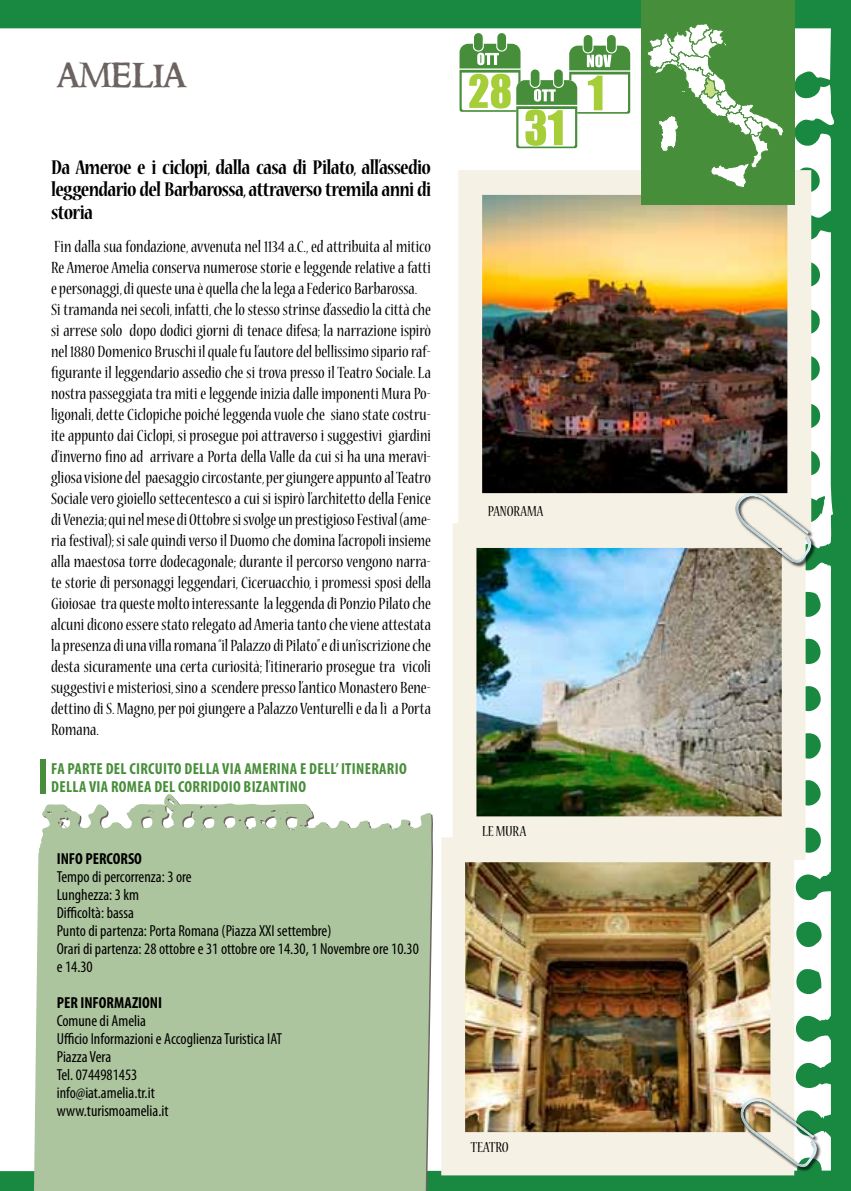
<style>
.page{position:relative;width:851px;height:1191px;background:#fff}
.page>*{position:absolute;margin:0;border:0;box-sizing:border-box;transform-origin:0 0}
.t1{font:500 40px "Ringbearer";letter-spacing:-.03em;color:#6c6361}
.t2{font:700 condensed 22px/22.6px "Nueva Std";letter-spacing:-.03em;color:#000;text-align:justify}
.t3{font:condensed 18px/21px "Nueva Std";color:#000}
.t4{font:condensed 16px/18px "Myriad Pro";color:#000}
.t5{font:700 condensed 16px/18px "Myriad Pro";letter-spacing:.02em;color:#478e3a}
.t6{font:700 condensed 16px "Myriad Pro";color:#000}
.t7{font:condensed 16px "Nueva Std";color:#000}
</style>
<div class="page">
<div style="left:0;top:0;width:850px;height:1191px;background:#198942"></div>
<div style="left:0;top:28px;width:833px;height:1143px;background:#fff"></div>
<img style="left:441px;top:837px;width:353px;height:338px">
<img style="left:452px;top:523px;width:353px;height:336px">
<img style="left:458px;top:170px;width:353px;height:366px">
<svg style="left:732px;top:487px;width:83px;height:80px;background:#c3c4b7"></svg>
<div style="left:641px;top:0;width:153px;height:204px;background:#478e3a"></div>
<svg style="left:648px;top:24px;width:135px;height:163px"></svg>
<svg style="left:31px;top:794px;width:401px;height:397px;background:#b2c8a4"></svg>
<img style="left:737px;top:1091px;width:84px;height:81px">
<div style="left:40px;top:760px;width:5px;height:34px;background:#478e3a"></div>
<svg style="left:459px;top:33px;width:171px;height:115px;background:#c2dab3"></svg>
<h1 class="t1" style="left:57px;top:46px;width:131px">AMELIA</h1>
<p class="t2" style="left:51px;top:157px;width:381px">Da Ameroe e i ciclopi, dalla casa di Pilato, all’assedio leggendario del Barbarossa, attraverso tremila anni di storia</p>
<p class="t3" style="left:51px;top:237px;width:381px">Fin dalla sua fondazione, avvenuta nel 1134 a.C., ed attribuita al mitico Re Ameroe Amelia conserva numerose storie e leggende relative a fatti e personaggi, di queste una è quella che la lega a Federico Barbarossa.<br>Si tramanda nei secoli, infatti, che lo stesso strinse d’assedio la città che si arrese solo dopo dodici giorni di tenace difesa; la narrazione ispirò nel 1880 Domenico Bruschi il quale fu l’autore del bellissimo sipario raf&shy;figurante il leggendario assedio che si trova presso il Teatro Sociale. La nostra passeggiata tra miti e leggende inizia dalle imponenti Mura Po&shy;ligonali, dette Ciclopiche poiché leggenda vuole che siano state costru&shy;ite appunto dai Ciclopi, si prosegue poi attraverso i suggestivi giardini d’inverno fino ad arrivare a Porta della Valle da cui si ha una meravi&shy;gliosa visione del paesaggio circostante, per giungere appunto al Teatro Sociale vero gioiello settecentesco a cui si ispirò l’architetto della Fenice di Venezia; qui nel mese di Ottobre si svolge un prestigioso Festival (ame&shy;ria festival); si sale quindi verso il Duomo che domina l’acropoli insieme alla maestosa torre dodecagonale; durante il percorso vengono narra&shy;te storie di personaggi leggendari, Ciceruacchio, i promessi sposi della Gioiosae tra queste molto interessante la leggenda di Ponzio Pilato che alcuni dicono essere stato relegato ad Ameria tanto che viene attestata la presenza di una villa romana “il Palazzo di Pilato” e di un’iscrizione che desta sicuramente una certa curiosità; l’itinerario prosegue tra vicoli suggestivi e misteriosi, sino a scendere presso l’antico Monastero Bene&shy;dettino di S. Magno, per poi giungere a Palazzo Venturelli e da lì a Porta Romana.</p>
<p class="t5" style="left:51px;top:759px;width:357px">FA PARTE DEL CIRCUITO DELLA VIA AMERINA E DELL’ ITINERARIO<br>DELLA VIA ROMEA DEL CORRIDOIO BIZANTINO</p>
<p class="t6" style="left:57px;top:849px;width:37px">INFOPERCOR</p>
<p class="t6" style="left:128px;top:849px;width:15px">SO</p>
<p class="t4" style="left:57px;top:867px;width:363px">Tempo di percorrenza: 3 ore<br>Lunghezza: 3 km<br>Difficoltà: bassa<br>Punto di partenza: Porta Romana (Piazza XXI settembre)<br>Orari di partenza: 28 ottobre e 31 ottobre ore 14.30, 1 Novembre ore 10.30 e 14.30</p>
<p class="t6" style="left:57px;top:993px;width:51px">PER INFORMAZIONI</p>
<p class="t4" style="left:57px;top:1011px;width:227px">Comune di Amelia<br>Ufficio Informazioni e Accoglienza Turistica IAT<br>Piazza Vera<br>Tel. 0744981453<br>info@iat.amelia.tr.it<br>www.turismoamelia.it</p>
<p class="t7" style="left:488px;top:503px;width:57px">panorama</p>
<p class="t7" style="left:482px;top:824px;width:45px">le mura</p>
<p class="t7" style="left:471px;top:1139px;width:39px">Teatro</p>
</div>
